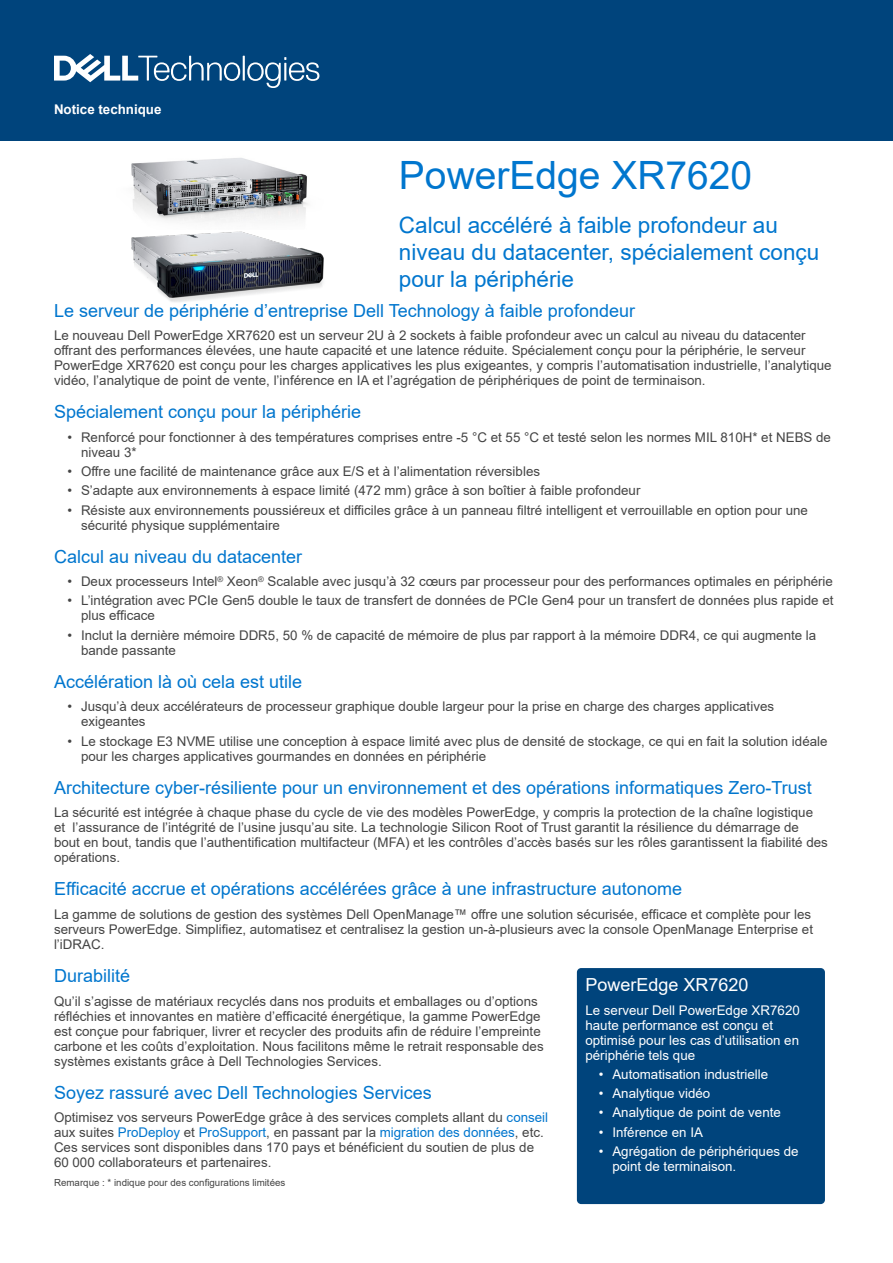
<style>
.page{position:relative;width:893px;height:1263px;background:#fff}
.page>*{position:absolute;margin:0;border:0;box-sizing:border-box;transform-origin:0 0}
.Document_Title{font:39px "Arial";color:#0076ce}
.Title_Tagline{font:22.5px/27px "Arial";color:#0076ce}
.Heading_2{font:18px "Arial";color:#0076ce}
.Side_Box_Heading{font:18px "Arial";color:#fff}
.Body_Text{font:13.35px/15px "Arial";color:#444}
.Side_box_Body_Text{font:13.35px/15px "Arial";color:#fff}
.Guide_text_Banner{font:700 13.35px "Arial";color:#fff}
.Body_Text-2{font:9.75px "Arial";color:#444}
.s1{color:#0076ce}
</style>
<div class="page">
<div style="left:0;top:0;width:893px;height:141px;background:#00447c"></div>
<div style="left:577px;top:968px;width:248px;height:236px;background:#00447c;border-radius:4px"></div>
<img style="left:131px;top:158px;width:177px;height:64px">
<img style="left:131px;top:231px;width:193px;height:71px">
<svg style="left:54px;top:54px;width:265px;height:34px"></svg>
<p class="Guide_text_Banner" style="left:54px;top:100px;width:109px">Notice technique</p>
<p class="Document_Title" style="left:399px;top:149px;width:355px">PowerEdge XR7620</p>
<p class="Title_Tagline" style="left:399px;top:212px;width:422px">Calcul accéléré à faible profondeur au niveau du datacenter, spécialement conçu pour la périphérie</p>
<p class="Heading_2" style="left:54px;top:298px;width:582px">Le serveur de périphérie d’entreprise Dell Technology à faible profondeur</p>
<p class="Body_Text" style="left:54px;top:328px;width:779px">Le nouveau Dell PowerEdge XR7620 est un serveur 2U à 2 sockets à faible profondeur avec un calcul au niveau du datacenter offrant des performances élevées, une haute capacité et une latence réduite. Spécialement conçu pour la périphérie, le serveur PowerEdge XR7620 est conçu pour les charges applicatives les plus exigeantes, y compris l’automatisation industrielle, l’analytique vidéo, l’analytique de point de vente, l’inférence en IA et l’agrégation de périphériques de point de terminaison.</p>
<p class="Heading_2" style="left:54px;top:400px;width:309px">Spécialement conçu pour la périphérie</p>
<p class="Body_Text" style="left:81px;top:429px;width:751px;text-indent:-14px">• Renforcé pour fonctionner à des températures comprises entre -5 °C et 55 °C et testé selon les normes MIL 810H* et NEBS de niveau 3*</p>
<p class="Body_Text" style="left:68px;top:464px;width:474px">• Offre une facilité de maintenance grâce aux E/S et à l’alimentation réversibles</p>
<p class="Body_Text" style="left:68px;top:483px;width:574px">• S’adapte aux environnements à espace limité (472 mm) grâce à son boîtier à faible profondeur</p>
<p class="Body_Text" style="left:81px;top:502px;width:728px;text-indent:-14px">• Résiste aux environnements poussiéreux et difficiles grâce à un panneau filtré intelligent et verrouillable en option pour une sécurité physique supplémentaire</p>
<p class="Heading_2" style="left:54px;top:544px;width:250px">Calcul au niveau du datacenter</p>
<p class="Body_Text" style="left:68px;top:574px;width:767px">• Deux processeurs Intel<sup>®</sup> Xeon<sup>®</sup> Scalable avec jusqu’à 32 cœurs par processeur pour des performances optimales en périphérie</p>
<p class="Body_Text" style="left:81px;top:593px;width:754px;text-indent:-14px">• L’intégration avec PCIe Gen5 double le taux de transfert de données de PCIe Gen4 pour un transfert de données plus rapide et plus efficace</p>
<p class="Body_Text" style="left:81px;top:627px;width:737px;text-indent:-14px">• Inclut la dernière mémoire DDR5, 50 % de capacité de mémoire de plus par rapport à la mémoire DDR4, ce qui augmente la bande passante</p>
<p class="Heading_2" style="left:54px;top:669px;width:250px">Accélération là où cela est utile</p>
<p class="Body_Text" style="left:81px;top:699px;width:695px;text-indent:-14px">• Jusqu’à deux accélérateurs de processeur graphique double largeur pour la prise en charge des charges applicatives exigeantes</p>
<p class="Body_Text" style="left:81px;top:733px;width:748px;text-indent:-14px">• Le stockage E3 NVME utilise une conception à espace limité avec plus de densité de stockage, ce qui en fait la solution idéale pour les charges applicatives gourmandes en données en périphérie</p>
<p class="Heading_2" style="left:54px;top:775px;width:759px">Architecture cyber-résiliente pour un environnement et des opérations informatiques Zero-Trust</p>
<p class="Body_Text" style="left:54px;top:805px;width:775px">La sécurité est intégrée à chaque phase du cycle de vie des modèles PowerEdge, y compris la protection de la chaîne logistique<br>et l’assurance de l’intégrité de l’usine jusqu’au site. La technologie Silicon Root of Trust garantit la résilience du démarrage de bout en bout, tandis que l’authentification multifacteur (MFA) et les contrôles d’accès basés sur les rôles garantissent la fiabilité des opérations.</p>
<p class="Heading_2" style="left:54px;top:877px;width:629px">Efficacité accrue et opérations accélérées grâce à une infrastructure autonome</p>
<p class="Body_Text" style="left:54px;top:907px;width:761px">La gamme de solutions de gestion des systèmes Dell OpenManage™ offre une solution sécurisée, efficace et complète pour les serveurs PowerEdge. Simplifiez, automatisez et centralisez la gestion un-à-plusieurs avec la console OpenManage Enterprise et l’iDRAC.</p>
<p class="Heading_2" style="left:54px;top:963px;width:78px">Durabilité</p>
<p class="Body_Text" style="left:54px;top:993px;width:491px">Qu’il s’agisse de matériaux recyclés dans nos produits et emballages ou d’options réfléchies et innovantes en matière d’efficacité énergétique, la gamme PowerEdge est conçue pour fabriquer, livrer et recycler des produits afin de réduire l’empreinte carbone et les coûts d’exploitation. Nous facilitons même le retrait responsable des systèmes existants grâce à Dell Technologies Services.</p>
<p class="Heading_2" style="left:54px;top:1080px;width:379px">Soyez rassuré avec Dell Technologies Services</p>
<p class="Body_Text" style="left:54px;top:1110px;width:496px">Optimisez vos serveurs PowerEdge grâce à des services complets allant du <span class="s1">conseil </span>aux suites <span class="s1">ProDeploy</span> et <span class="s1">ProSupport</span>, en passant par la <span class="s1">migration des données</span>, etc.<br>Ces services sont disponibles dans 170 pays et bénéficient du soutien de plus de 60 000 collaborateurs et partenaires.</p>
<p class="Body_Text-2" style="left:54px;top:1176px;width:233px">Remarque : * indique pour des configurations limitées</p>
<p class="Side_Box_Heading" style="left:585px;top:972px;width:165px">PowerEdge XR7620</p>
<p class="Side_box_Body_Text" style="left:585px;top:1002px;width:216px">Le serveur Dell PowerEdge XR7620 haute performance est conçu et optimisé pour les cas d’utilisation en périphérie tels que</p>
<p class="Side_box_Body_Text" style="left:599px;top:1067px;width:171px">• Automatisation industrielle</p>
<p class="Side_box_Body_Text" style="left:599px;top:1086px;width:113px">• Analytique vidéo</p>
<p class="Side_box_Body_Text" style="left:599px;top:1105px;width:183px">• Analytique de point de vente</p>
<p class="Side_box_Body_Text" style="left:599px;top:1124px;width:106px">• Inférence en IA</p>
<p class="Side_box_Body_Text" style="left:612px;top:1144px;width:188px;text-indent:-14px">• Agrégation de périphériques de point de terminaison.</p>
</div>
